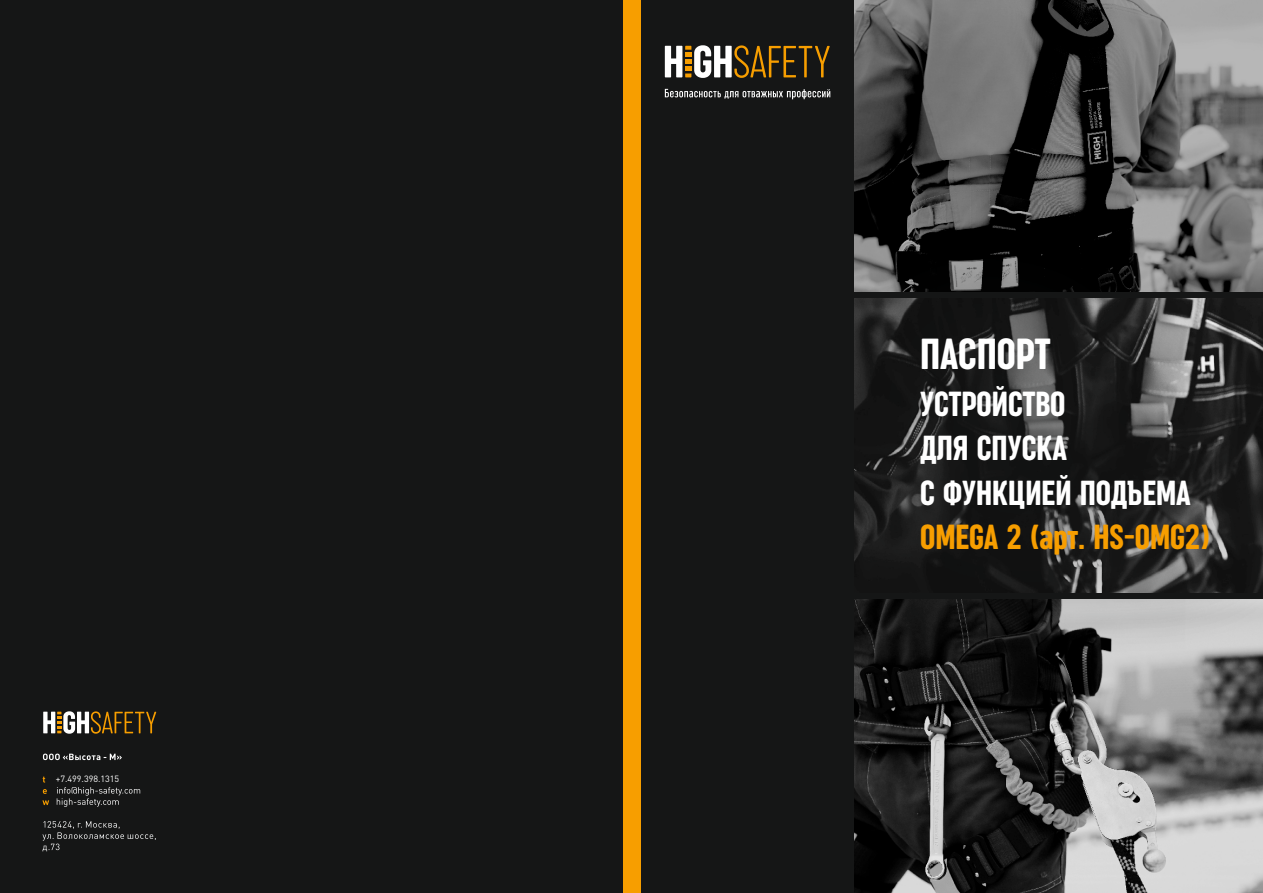
<style>
.page{position:relative;width:1263px;height:893px;background:#151616}
.page>*{position:absolute;margin:0;border:0;box-sizing:border-box;transform-origin:0 0}
.t1{font:45px "Sugo Pro Classic";color:#fff}
.t2{font:36px/44.5px "Sugo Pro Classic";color:#fff}
.t3{font:36px "Sugo Pro Classic";color:#f79e00}
.t4{font:9px "DIN Pro";color:#fff}
</style>
<div class="page">
<div style="left:623px;top:0;width:17px;height:893px;background:#f79e00"></div>
<img style="left:855px;top:0;width:408px;height:124px">
<img style="left:854px;top:768px;width:409px;height:125px">
<svg style="left:854px;top:124px;width:409px;height:644px"></svg>
<svg style="left:665px;top:45px;width:165px;height:33px"></svg>
<svg style="left:665px;top:89px;width:165px;height:10px"></svg>
<svg style="left:43px;top:711px;width:113px;height:23px"></svg>
<svg style="left:43px;top:754px;width:79px;height:6px"></svg>
<svg style="left:43px;top:777px;width:2px;height:6px"></svg>
<svg style="left:43px;top:789px;width:4px;height:5px"></svg>
<svg style="left:42px;top:800px;width:7px;height:5px"></svg>
<svg style="left:42px;top:821px;width:114px;height:30px"></svg>
<svg style="left:57px;top:787px;width:83px;height:20px"></svg>
<p class="t4" style="left:56px;top:776px;width:65px">+7.499.398.1315</p>
<p class="t1" style="left:920px;top:331px;width:132px">ПАСПОРТ</p>
<p class="t2" style="left:920px;top:382px;width:272px">УСТРОЙСТВО<br>ДЛЯ СПУСКА<br>С ФУНКЦИЕЙ ПОДЪЕМА</p>
<p class="t3" style="left:920px;top:519px;width:291px">OMEGA 2 (арт. HS-OMG2)</p>
</div>
